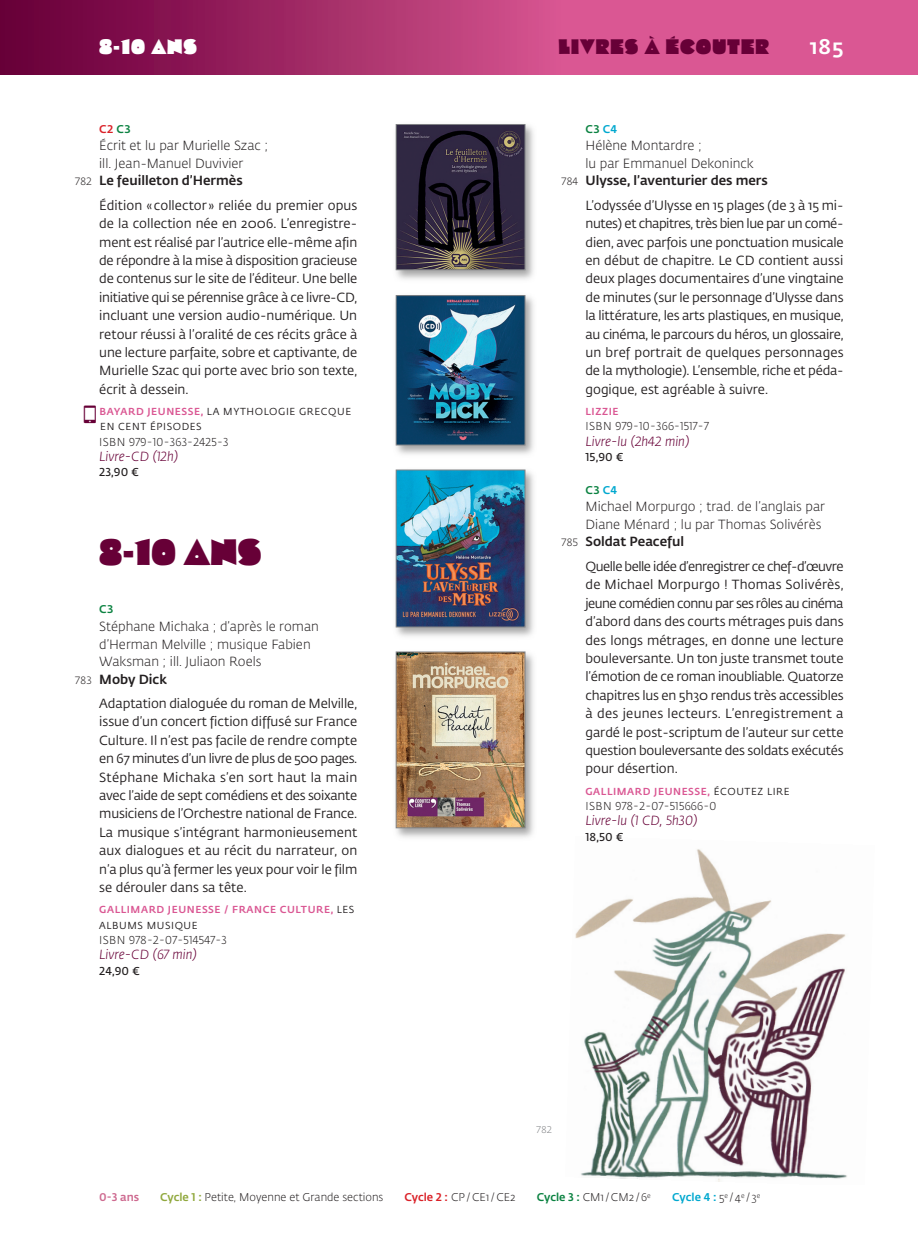
<style>
.page{position:relative;width:918px;height:1241px;background:#fff}
.page>*{position:absolute;margin:0;border:0;box-sizing:border-box;transform-origin:0 0}
.t1{font:36.75px "Cooter Deuce";color:#670037}
.t2{font:21px "Cooter Deuce";letter-spacing:.05em;color:#670037}
.t3{font:21px "Cooter Deuce";color:#fff}
.t4{font:500 21px "Fedra Sans Pro";color:#fff}
.t5{font:13.12px/18.4px "Fedra Sans Pro";color:#231f20;text-align:justify}
.t6{font:300 13.12px/17.5px "Fedra Sans Pro";color:#231f20}
.t7{font:500 13.12px "Fedra Sans Pro";color:#231f20}
.t8{font:italic 300 13.12px "Fedra Sans Pro";color:#670037}
.t9{font:300 11.38px "Fedra Sans Pro";letter-spacing:.03em;color:#231f20}
.t10{font:600 11.38px "Fedra Sans Pro";color:#231f20}
.t11{font:300 11.2px "Fedra Sans Pro";color:#231f20}
.t12{font:500 11.2px "Fedra Sans Pro";color:#00a8cf}
.t13{font:500 11.2px "Fedra Sans Pro";color:#0b8241}
.t14{font:500 11.2px "Fedra Sans Pro";color:#ce6a90}
.t15{font:500 11.2px "Fedra Sans Pro";color:#da2128}
.t16{font:500 10.15px/15.4px "Fedra Sans Pro";letter-spacing:.06em;color:#da5793}
.t17{font:10.15px "Fedra Sans Pro";letter-spacing:.06em;color:#231f20}
.t18{font:300 9.62px "Fedra Sans Pro";color:#808285}
.s1{color:#0b8241}
.s2{font-weight:300;font-size:10.5px}
.s3{font-weight:500;color:#da5793}
.s4{font-weight:400;color:#231f20}
.s5{color:#00a8cf}
.s6{font-weight:500;color:#90a83d}
.s7{font-weight:500;color:#da2128}
.s8{font-weight:500;color:#0b8241}
.s9{font-weight:300;color:#231f20}
</style>
<div class="page">
<img style="left:575px;top:849px;width:272px;height:333px">
<div style="left:561px;top:0;width:357px;height:74px;background:#da5793"></div>
<img style="left:395px;top:124px;width:139px;height:714px">
<img style="left:398px;top:126px;width:125px;height:142px">
<div style="left:396px;top:124px;width:129px;height:146px;border:1px solid #808285"></div>
<img style="left:398px;top:297px;width:125px;height:146px">
<div style="left:396px;top:295px;width:129px;height:150px;border:1px solid #808285"></div>
<img style="left:398px;top:472px;width:125px;height:153px">
<div style="left:396px;top:470px;width:129px;height:157px;border:1px solid #808285"></div>
<img style="left:398px;top:653px;width:125px;height:172px">
<div style="left:396px;top:651px;width:129px;height:176px;border:1px solid #808285"></div>
<div style="left:0;top:0;width:561px;height:74px;background:linear-gradient(to right,#640036,#d6558f)"></div>
<p class="t3" style="left:99px;top:34px;width:99px">8-10 ANS</p>
<p class="t2" style="left:558px;top:34px;width:212px">LIVRES À ÉCOUTER</p>
<p class="t4" style="left:810px;top:38px;width:35px">185</p>
<p class="t15" style="left:99px;top:124px;width:33px">C2 <span class="s1">C3</span></p>
<p class="t6" style="left:99px;top:138px;width:170px">Écrit et lu par Murielle Szac ; ill. Jean-Manuel Duvivier</p>
<p class="t7" style="left:74px;top:175px;width:170px"><span class="s2">782</span> Le feuilleton d’Hermès</p>
<p class="t5" style="left:99px;top:197px;width:259px">Édition « collector » reliée du premier opus de la collection née en 2006. L’enregistre&shy;ment est réalisé par l’autrice elle-même afin de répondre à la mise à disposition gracieuse de contenus sur le site de l’éditeur. Une belle initiative qui se pérennise grâce à ce livre-CD, incluant une version audio-numérique. Un retour réussi à l’oralité de ces récits grâce à une lecture parfaite, sobre et captivante, de Murielle Szac qui porte avec brio son texte, écrit à dessein.</p>
<p class="t17" style="left:99px;top:407px;width:253px"><span class="s3">BAYARD JEUNESSE,</span> LA MYTHOLOGIE GRECQUE</p>
<p class="t17" style="left:100px;top:423px;width:103px">EN CENT ÉPISODES</p>
<p class="t9" style="left:99px;top:437px;width:131px">ISBN 979-10-363-2425-3</p>
<p class="t8" style="left:99px;top:449px;width:80px">Livre-CD (12h)</p>
<p class="t10" style="left:99px;top:466px;width:41px">23,90 €</p>
<p class="t1" style="left:99px;top:531px;width:164px">8-10 ANS</p>
<p class="t13" style="left:99px;top:605px;width:16px">C3</p>
<p class="t6" style="left:99px;top:618px;width:221px">Stéphane Michaka ; d’après le roman d’Herman Melville ; musique Fabien<br>Waksman ; ill. Juliaon Roels</p>
<p class="t7" style="left:74px;top:673px;width:94px"><span class="s2">783</span> Moby Dick</p>
<p class="t5" style="left:99px;top:695px;width:259px">Adaptation dialoguée du roman de Melville, issue d’un concert fiction diffusésur France Culture. Il n’est pas facile de rendre compte en 67 minutes d’un livre de plus de 500 pages.<br>Stéphane Michaka s’en sort haut la main avec l’aide de sept comédiens et des soixante musiciens de l’Orchestre national de France.<br>La musique s’intégrant harmonieusement aux dialogues et au récit du narrateur, on n’a plus qu’à fermer les yeux pour voir le film se dérouler dans sa tête.</p>
<p class="t16" style="left:99px;top:902px;width:256px">GALLIMARD JEUNESSE / FRANCE CULTURE, <span class="s4">LES<br>ALBUMS MUSIQUE</span></p>
<p class="t9" style="left:99px;top:935px;width:129px">ISBN 978-2-07-514547-3</p>
<p class="t8" style="left:99px;top:946px;width:99px">Livre-CD (67 min)</p>
<p class="t10" style="left:99px;top:963px;width:42px">24,90 €</p>
<p class="t13" style="left:585px;top:124px;width:33px">C3 <span class="s5">C4</span></p>
<p class="t6" style="left:585px;top:138px;width:170px">Hélène Montardre ;<br>lu par Emmanuel Dekoninck</p>
<p class="t7" style="left:561px;top:175px;width:209px"><span class="s2">784</span> Ulysse, l’aventurier des mers</p>
<p class="t5" style="left:585px;top:197px;width:260px">L’odyssée d’Ulysse en 15 plages (de 3 à 15 mi&shy;nutes) et chapitres, très bien lue par un comé - dien, avec parfois une ponctuation musicale en début de chapitre. Le CD contient aussi deux plages documentaires d’une vingtaine de minutes (sur le personnage d’Ulysse dans la littérature, les arts plastiques, en musique, au cinéma, le parcours du héros, un glossaire, un bref portrait de quelques personnages de la mythologie). L’ensemble, riche et péda - gogique, est agréable à suivre.</p>
<p class="t16" style="left:585px;top:405px;width:35px">LIZZIE</p>
<p class="t9" style="left:585px;top:422px;width:125px">ISBN 979-10-366-1517-7</p>
<p class="t8" style="left:585px;top:433px;width:105px">Livre-lu (2h42 min)</p>
<p class="t10" style="left:585px;top:450px;width:39px">15,90 €</p>
<p class="t13" style="left:585px;top:485px;width:33px">C3 <span class="s5">C4</span></p>
<p class="t6" style="left:585px;top:499px;width:241px">Michael Morpurgo ; trad. de l’anglais par<br>Diane Ménard ; lu par Thomas Solivérès</p>
<p class="t7" style="left:561px;top:536px;width:125px"><span class="s2">785</span> Soldat Peaceful</p>
<p class="t5" style="left:585px;top:558px;width:259px">Quelle belle idée d’enregistrer ce chef-d’œuvre de Michael Morpurgo ! Thomas Solivérès, jeune comédien connu par ses rôles au cinéma d’abord dans des courts métrages puis dans des longs métrages, en donne une lecture bouleversante. Un ton juste transmet toute l’émotion de ce roman inoubliable. Quatorze chapitres lus en 5h30 rendus très accessibles à des jeunes lecteurs. L’enregistrement a gardé le post-scriptum de l’auteur sur cette question bouleversante des soldats exécutés pour désertion.</p>
<p class="t16" style="left:585px;top:784px;width:205px">GALLIMARD JEUNESSE, <span class="s4">ÉCOUTEZ LIRE</span></p>
<p class="t9" style="left:585px;top:801px;width:132px">ISBN 978-2-07-515666-0</p>
<p class="t8" style="left:585px;top:813px;width:113px">Livre-lu (1 CD, 5h30)</p>
<p class="t10" style="left:585px;top:830px;width:39px">18,50 €</p>
<p class="t18" style="left:536px;top:1125px;width:18px">782</p>
<p class="t14" style="left:99px;top:1192px;width:41px">0-3 ans</p>
<p class="t11" style="left:160px;top:1192px;width:225px"><span class="s6">Cycle 1 :</span> Petite, Moyenne et Grande sections</p>
<p class="t11" style="left:404px;top:1192px;width:113px"><span class="s7">Cycle 2 :</span> CP/CE1/CE2</p>
<p class="t11" style="left:537px;top:1192px;width:116px"><span class="s8">Cycle 3 :</span> CM1/CM2 /6<sup>e</sup></p>
<p class="t12" style="left:672px;top:1192px;width:90px">Cycle 4 : <span class="s9">5</span><sup>e</sup> <span class="s9">/4</span><sup>e</sup> <span class="s9">/ 3</span><sup>e</sup></p>
</div>
